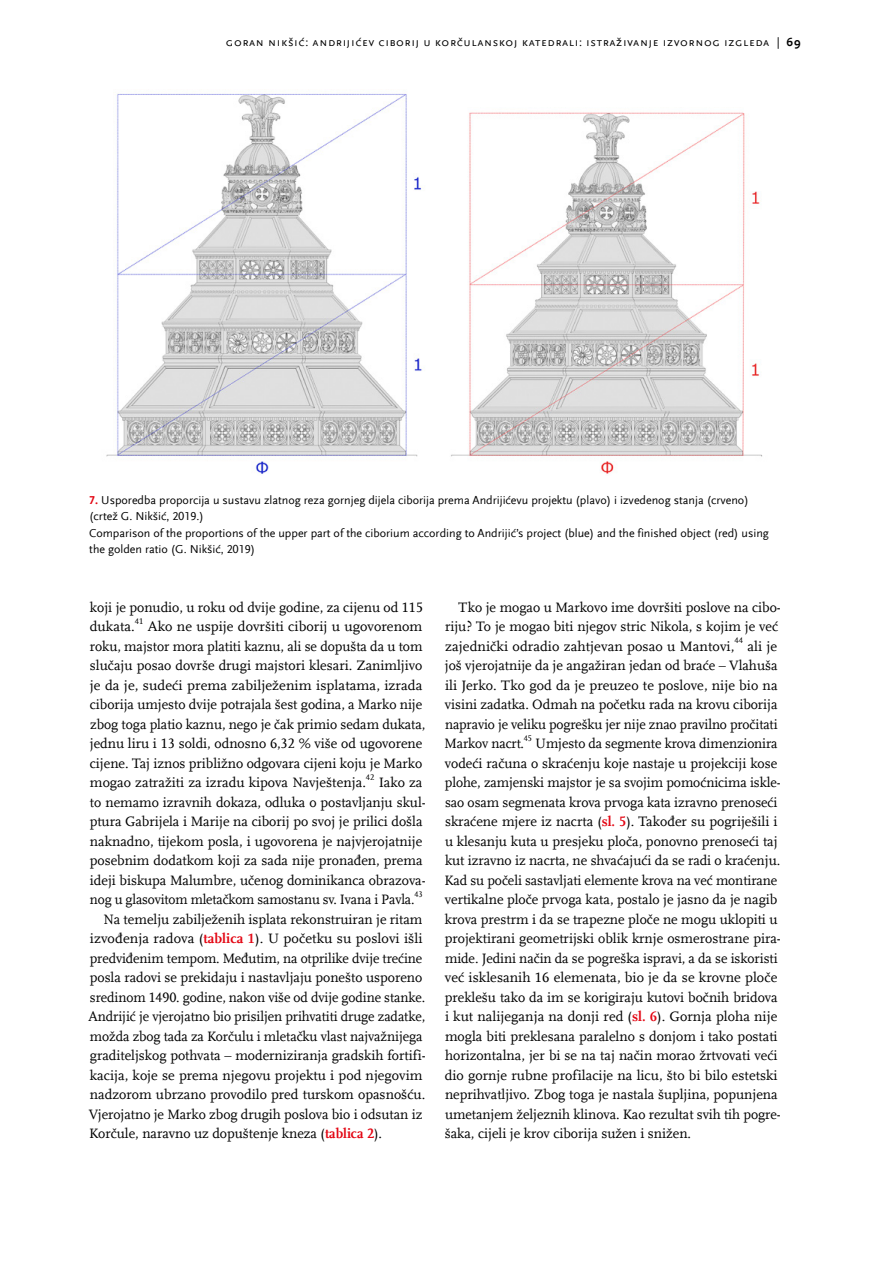
<style>
.page{position:relative;width:893px;height:1263px;background:#fff}
.page>*{position:absolute;margin:0;border:0;box-sizing:border-box;transform-origin:0 0}
.t1{font:14.25px/19.5px "Scala Offc Pro";color:#000}
.t2{font:12px/16.5px "Scala Sans Offc Pro";color:#000}
.t3{font:12px "Scala Sans Sc Offc Pro";letter-spacing:.05em;color:#000}
.t4{font:8.55px "Scala Offc Pro";color:#000}
.s1{font-weight:700}
.s2{font-weight:700;color:#e30613}
</style>
<div class="page">
<img style="left:106px;top:93px;width:656px;height:381px">
<p class="t3" style="left:226px;top:35px;width:576px">goran nikšić: andrijićev ciborij u korčulanskoj katedrali: istraživanje izvornog izgleda | <span class="s1">69</span></p>
<p class="t2" style="left:89px;top:491px;width:681px"><span class="s2">7.</span> Usporedba proporcija u sustavu zlatnog reza gornjeg dijela ciborija prema Andrijićevu projektu (plavo) i izvedenog stanja (crveno) (crtež G. Nikšić, 2019.)<br>Comparison of the proportions of the upper part of the ciborium according to Andrijić’s project (blue) and the finished object (red) using the golden ratio (G. Nikšić, 2019)</p>
<p class="t1" style="left:90px;top:597px;width:335px">koji je ponudio, u roku od dvije godine, za cijenu od 115 dukata.</p>
<p class="t4" style="left:135px;top:616px;width:10px">41</p>
<p class="t1" style="left:90px;top:617px;width:337px;text-indent:58px">Ako ne uspije dovršiti ciborij u ugovorenom roku, majstor mora platiti kaznu, ali se dopušta da u tom slučaju posao dovrše drugi majstori klesari. Zanimljivo je da je, sudeći prema zabilježenim isplatama, izrada ciborija umjesto dvije potrajala šest godina, a Marko nije zbog toga platio kaznu, nego je čak primio sedam dukata, jednu liru i 13 soldi, odnosno 6,32 % više od ugovorene cijene. Taj iznos približno odgovara cijeni koju je Marko mogao zatražiti za izradu kipova Navještenja.</p>
<p class="t4" style="left:366px;top:772px;width:10px">42</p>
<p class="t1" style="left:90px;top:773px;width:337px;text-indent:289px">Iako za to nemamo izravnih dokaza, odluka o postavljanju skul&shy;ptura Gabrijela i Marije na ciborij po svoj je prilici došla naknadno, tijekom posla, i ugovorena je najvjerojatnije posebnim dodatkom koji za sada nije pronađen, prema ideji biskupa Malumbre, učenog dominikanca obrazova&shy;nog u glasovitom mletačkom samostanu sv. Ivana i Pavla.</p>
<p class="t4" style="left:414px;top:889px;width:10px">43</p>
<p class="t1" style="left:89px;top:909px;width:339px;text-indent:15px">Na temelju zabilježenih isplata rekonstruiran je ritam izvođenja radova (<span class="s2">tablica 1</span>). U početku su poslovi išli predviđenim tempom. Međutim, na otprilike dvije trećine posla radovi se prekidaju i nastavljaju ponešto usporeno sredinom 1490. godine, nakon više od dvije godine stanke.<br>Andrijić je vjerojatno bio prisiljen prihvatiti druge zadatke, možda zbog tada za Korčulu i mletačku vlast najvažnijega graditeljskog pothvata – moderniziranja gradskih fortifi&shy;kacija, koje se prema njegovu projektu i pod njegovim nadzorom ubrzano provodilo pred turskom opasnošću.<br>Vjerojatno je Marko zbog drugih poslova bio i odsutan iz Korčule, naravno uz dopuštenje kneza (<span class="s2">tablica 2</span>).</p>
<p class="t1" style="left:445px;top:597px;width:337px;text-indent:14px">Tko je mogao u Markovo ime dovršiti poslove na cibo&shy;riju? To je mogao biti njegov stric Nikola, s kojim je već zajednički odradio zahtjevan posao u Mantovi,</p>
<p class="t4" style="left:734px;top:636px;width:10px">44</p>
<p class="t1" style="left:445px;top:636px;width:335px;text-align:justify;text-indent:303px">ali je još vjerojatnije da je angažiran jedan od braće – Vlahuša ili Jerko. Tko god da je preuzeo te poslove, nije bio na visini zadatka. Odmah na početku rada na krovu ciborija napravio je veliku pogrešku jer nije znao pravilno pročitati Markov nacrt.</p>
<p class="t4" style="left:524px;top:733px;width:10px">45</p>
<p class="t1" style="left:444px;top:734px;width:338px;text-indent:91px">Umjesto da segmente krova dimenzionira vodeći računa o skraćenju koje nastaje u projekciji kose plohe, zamjenski majstor je sa svojim pomoćnicima iskle&shy;sao osam segmenata krova prvoga kata izravno prenoseći skraćene mjere iz nacrta (<span class="s2">sl. 5</span>). Također su pogriješili i u klesanju kuta u presjeku ploča, ponovno prenoseći taj kut izravno iz nacrta, ne shvaćajući da se radi o kraćenju.<br>Kad su počeli sastavljati elemente krova na već montirane vertikalne ploče prvoga kata, postalo je jasno da je nagib krova prestrm i da se trapezne ploče ne mogu uklopiti u projektirani geometrijski oblik krnje osmerostrane pira&shy;mide. Jedini način da se pogreška ispravi, a da se iskoristi već isklesanih 16 elemenata, bio je da se krovne ploče preklešu tako da im se korigiraju kutovi bočnih bridova i kut nalijeganja na donji red (<span class="s2">sl. 6</span>). Gornja ploha nije mogla biti preklesana paralelno s donjom i tako postati horizontalna, jer bi se na taj način morao žrtvovati veći dio gornje rubne profilacije na licu, što bi bilo estetski neprihvatljivo. Zbog toga je nastala šupljina, popunjena umetanjem željeznih klinova. Kao rezultat svih tih pogre&shy;šaka, cijeli je krov ciborija sužen i snižen.</p>
</div>
